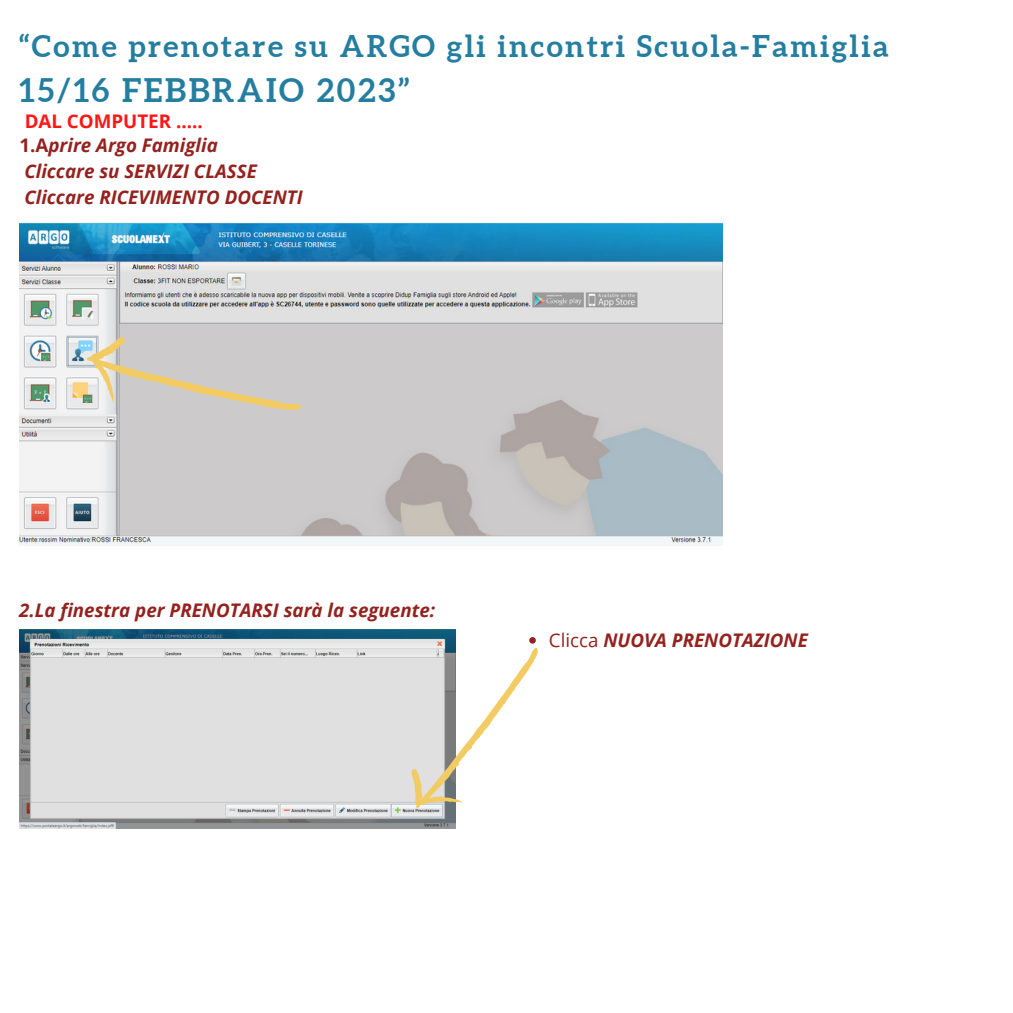
<style>
.page{position:relative;width:1013px;height:1013px;background:#fff}
.page>*{position:absolute;margin:0;border:0;box-sizing:border-box;transform-origin:0 0}
.t1{font:700 32.5px "Aleo";letter-spacing:.08em;color:#257e9f}
.t2{font:700 30px "Aleo";letter-spacing:.08em;color:#257e9f}
.t3{font:italic 700 18.75px/26.2px "Open Sans";color:#94221e}
.t4{font:700 18.75px "Open Sans";color:#ff1616}
.s1{font-style:normal}
.s2{font-weight:400;font-style:normal}
</style>
<div class="page">
<img style="left:19px;top:222px;width:703px;height:323px">
<svg style="left:82px;top:331px;width:221px;height:107px;background:#d1ccc5"></svg>
<img style="left:19px;top:629px;width:436px;height:199px">
<svg style="left:395px;top:637px;width:143px;height:189px"></svg>
<h2 class="t2" style="left:19px;top:29px;width:871px">“Come prenotare su ARGO gli incontri Scuola-Famiglia</h2>
<h1 class="t1" style="left:19px;top:71px;width:392px">15/16 FEBBRAIO 2023”</h1>
<p class="t3" style="left:19px;top:131px;width:285px"><span class="s1">1.A</span>prire Argo Famiglia<br>Cliccare su SERVIZI CLASSE<br>Cliccare RICEVIMENTO DOCENTI</p>
<p class="t4" style="left:25px;top:108px;width:179px">DAL COMPUTER .....</p>
<p class="t3" style="left:19px;top:597px;width:417px">2.La finestra per PRENOTARSI sarà la seguente:</p>
<p class="t3" style="left:549px;top:627px;width:260px"><span class="s2">Clicca</span> NUOVA PRENOTAZIONE</p>
</div>
